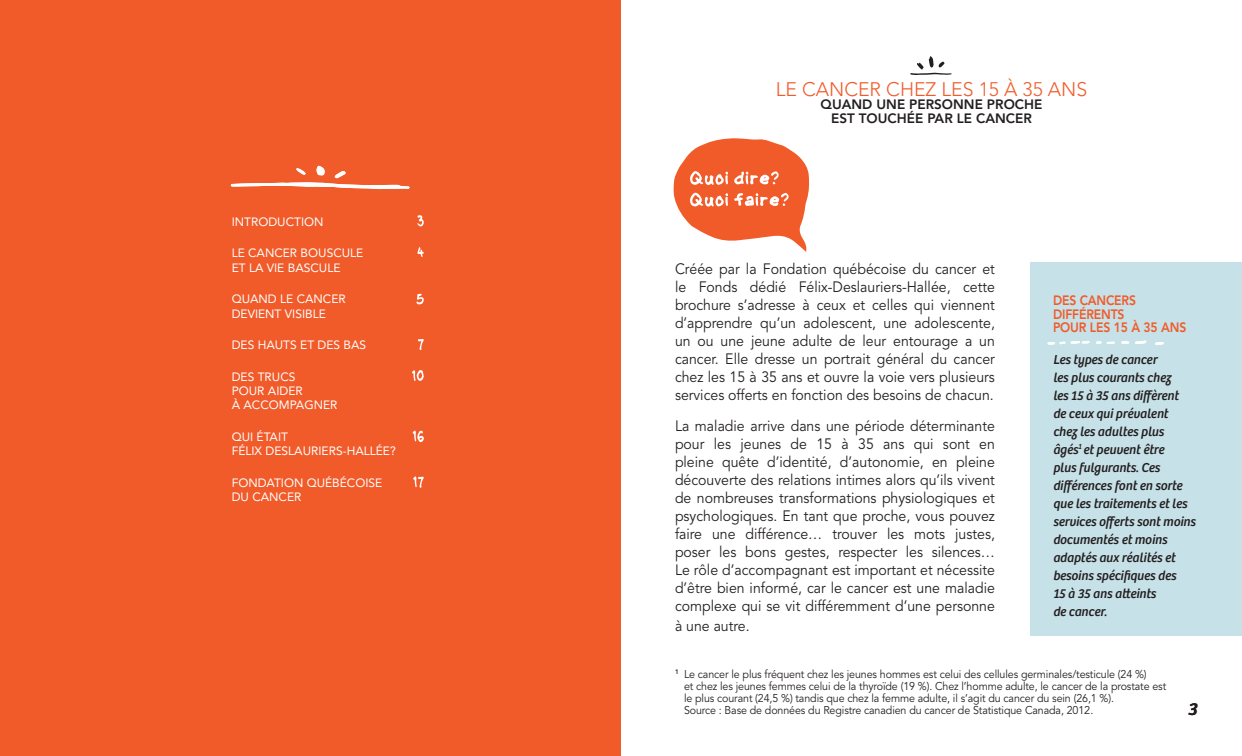
<style>
.page{position:relative;width:1242px;height:756px;background:#fff}
.page>*{position:absolute;margin:0;border:0;box-sizing:border-box;transform-origin:0 0}
.GRAND_TITRE_1{font:300 19.5px "Avenir";color:#f15b2a}
.t1{font:italic 18px "Bree";color:#231f20}
.ENCADRÉ-texte_couran{font:15px/18px "Avenir";color:#231f20;text-align:justify;scale:.94 1}
.ENCADRÉ-texte_couran-2{font:italic 13.5px/18px "Bree";color:#231f20;scale:.95 1}
.GRAND-TITRE_2{font:800 13.5px/13.5px "Avenir";color:#231f20;text-align:center}
.ENCADRÉ_TITRE{font:800 13.5px/13.5px "Avenir";letter-spacing:-.01em;color:#f15b2a;scale:.9 1}
.t2{font:12px/14.4px "Avenir";color:#fff}
.Texte_courant{font:11.25px/12px "Avenir";letter-spacing:-.01em;color:#231f20;scale:.95 1}
</style>
<div class="page">
<div style="left:1030px;top:262px;width:212px;height:374px;background:#c6e1e7"></div>
<svg style="left:674px;top:138px;width:135px;height:114px"></svg>
<svg style="left:1121px;top:340px;width:26px;height:4px"></svg>
<svg style="left:1155px;top:342px;width:9px;height:3px"></svg>
<svg style="left:1107px;top:342px;width:8px;height:2px"></svg>
<svg style="left:1047px;top:341px;width:43px;height:4px"></svg>
<svg style="left:1096px;top:341px;width:5px;height:3px"></svg>
<svg style="left:910px;top:56px;width:42px;height:19px"></svg>
<svg style="left:1188px;top:703px;width:9px;height:12px"></svg>
<div style="left:0;top:0;width:621px;height:756px;background:#f15b2a"></div>
<svg style="left:230px;top:166px;width:180px;height:23px"></svg>
<svg style="left:417px;top:215px;width:7px;height:11px"></svg>
<svg style="left:418px;top:247px;width:6px;height:10px"></svg>
<svg style="left:416px;top:294px;width:8px;height:10px"></svg>
<svg style="left:418px;top:339px;width:6px;height:11px"></svg>
<svg style="left:412px;top:370px;width:12px;height:11px"></svg>
<svg style="left:413px;top:431px;width:11px;height:11px"></svg>
<svg style="left:413px;top:477px;width:11px;height:11px"></svg>
<p class="t2" style="left:232px;top:214px;width:93px">INTRODUCTION</p>
<p class="t2" style="left:232px;top:246px;width:133px">LE CANCER BOUSCULE<br>ET LA VIE BASCULE</p>
<p class="t2" style="left:232px;top:292px;width:116px">QUAND LE CANCER<br>DEVIENT VISIBLE</p>
<p class="t2" style="left:232px;top:338px;width:136px">DES HAUTS ET DES BAS</p>
<p class="t2" style="left:232px;top:369px;width:107px">DES TRUCS<br>POUR AIDER<br>À ACCOMPAGNER</p>
<p class="t2" style="left:232px;top:429px;width:166px">QUI ÉTAIT<br>FÉLIX DESLAURIERS-HALLÉE?</p>
<p class="t2" style="left:232px;top:475px;width:152px">FONDATION QUÉBÉCOISE<br>DU CANCER</p>
<p class="GRAND_TITRE_1" style="left:776px;top:78px;width:313px">LE CANCER CHEZ LES 15 À 35 ANS</p>
<p class="GRAND-TITRE_2" style="left:821px;top:98px;width:223px">QUAND UNE PERSONNE PROCHE<br>EST TOUCHÉE PAR LE CANCER</p>
<p class="ENCADRÉ-texte_couran" style="left:675px;top:260px;width:342px">Créée par la Fondation québécoise du cancer et le Fonds dédié Félix-Deslauriers-Hallée, cette brochure s’adresse à ceux et celles qui viennent d’apprendre qu’un adolescent, une adolescente, un ou une jeune adulte de leur entourage a un cancer. Elle dresse un portrait général du cancer chez les 15 à 35 ans et ouvre la voie vers plusieurs services offerts en fonction des besoins de chacun.</p>
<p class="ENCADRÉ-texte_couran" style="left:675px;top:418px;width:342px">La maladie arrive dans une période déterminante pour les jeunes de 15 à 35 ans qui sont en pleine quête d’identité, d’autonomie, en pleine découverte des relations intimes alors qu’ils vivent de nombreuses transformations physiologiques et psychologiques. En tant que proche, vous pouvez faire une différence… trouver les mots justes, poser les bons gestes, respecter les silences… Le rôle d’accompagnant est important et nécessite d’être bien informé, car le cancer est une maladie complexe qui se vit différemment d’une personne</p>
<p class="ENCADRÉ-texte_couran" style="left:675px;top:617px;width:81px">à une autre.</p>
<p class="Texte_courant" style="left:684px;top:668px;width:509px;text-indent:-9px"><sup>1</sup> Le cancer le plus fréquent chez les jeunes hommes est celui des cellules germinales/testicule (24 %)<br>et chez les jeunes femmes celui de la thyroïde (19 %). Chez l’homme adulte, le cancer de la prostate est le plus courant (24,5 %) tandis que chez la femme adulte, il s’agit du cancer du sein (26,1 %).<br>Source : Base de données du Registre canadien du cancer de Statistique Canada, 2012.</p>
<p class="ENCADRÉ_TITRE" style="left:1053px;top:294px;width:150px">DES CANCERS<br>DIFFÉRENTS<br>POUR LES 15 À 35 ANS</p>
<p class="ENCADRÉ-texte_couran-2" style="left:1053px;top:350px;width:152px">Les types de cancer<br>les plus courants chez<br>les 15 à 35 ans diffèrent<br>de ceux qui prévalent chez les adultes plus âgés<sup>1</sup> et peuvent être<br>plus fulgurants. Ces différences font en sorte que les traitements et les services offerts sont moins documentés et moins adaptés aux réalités et besoins spécifiques des<br>15 à 35 ans atteints<br>de cancer.</p>
<p class="t1" style="left:1188px;top:699px;width:11px">3</p>
</div>
